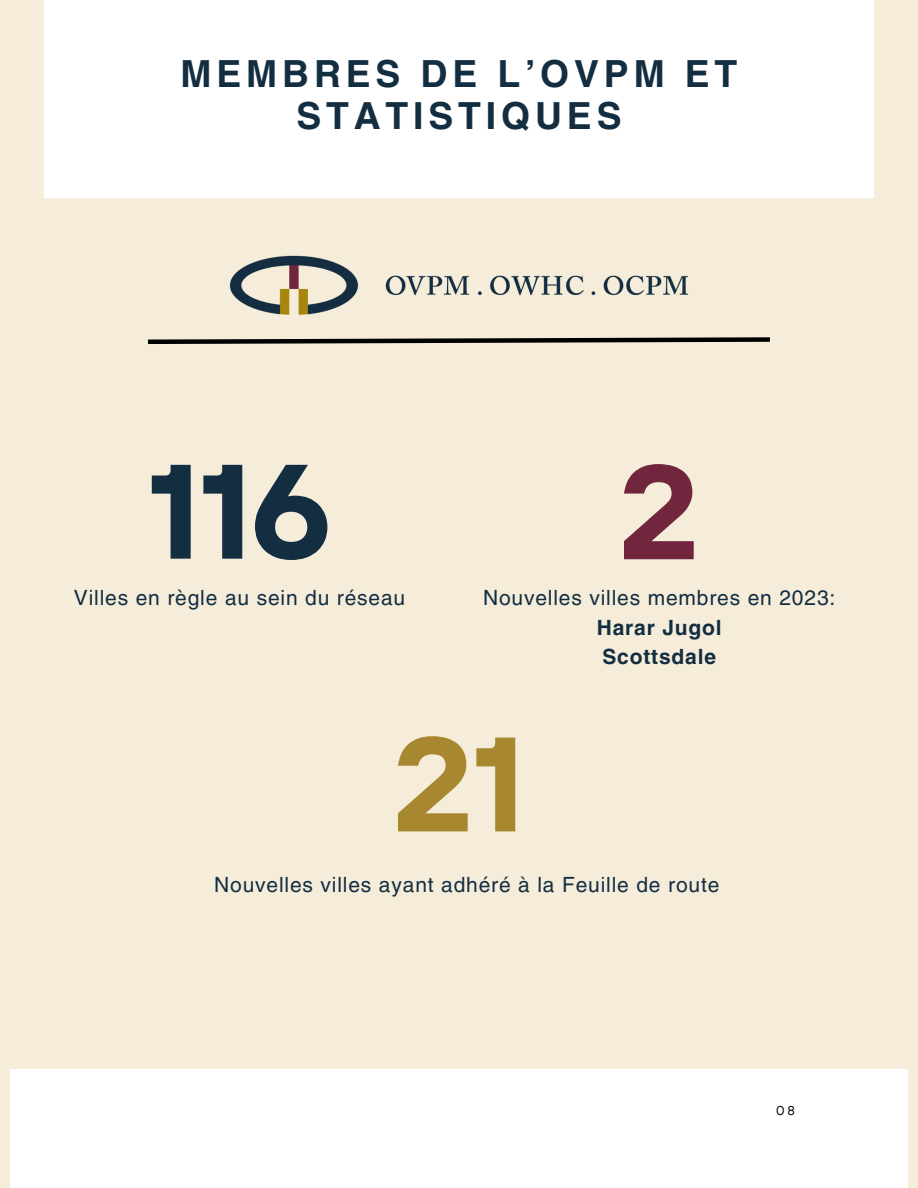
<style>
.page{position:relative;width:918px;height:1188px;background:#f5edda}
.page>*{position:absolute;margin:0;border:0;box-sizing:border-box;transform-origin:0 0}
.t1{font:700 134.1px "TT Interphases";color:#132d41}
.t2{font:700 134.1px "TT Interphases";color:#a7872f}
.t3{font:700 134.1px "TT Interphases";color:#71263d}
.t4{font:700 37.35px/41.7px "Helvetica LT Pro";letter-spacing:.13em;color:#132d41;text-align:center}
.t5{font:21px "Helvetica LT Pro";letter-spacing:.04em;color:#132d41}
.t6{font:700 21px/29.2px "Helvetica LT Pro";letter-spacing:.04em;color:#132d41}
.t7{font:12.75px "TT Interphases";color:#000001}
</style>
<div class="page">
<div style="left:10px;top:1070px;width:898px;height:118px;background:#fff"></div>
<div style="left:44px;top:0;width:830px;height:197px;background:#fff"></div>
<svg style="left:148px;top:337px;width:622px;height:7px"></svg>
<img style="left:202px;top:255px;width:513px;height:86px">
<h2 class="t4" style="left:181px;top:57px;width:558px">MEMBRES DE L’OVPM ET<br>STATISTIQUES</h2>
<h1 class="t1" style="left:147px;top:425px;width:186px">116</h1>
<p class="t5" style="left:74px;top:590px;width:333px">Villes en règle au sein du réseau</p>
<h1 class="t3" style="left:619px;top:425px;width:81px">2</h1>
<p class="t5" style="left:483px;top:590px;width:354px">Nouvelles villes membres en 2023:</p>
<p class="t6" style="left:597px;top:615px;width:127px">Harar Jugol<br>Scottsdale</p>
<h1 class="t2" style="left:393px;top:697px;width:133px">21</h1>
<p class="t5" style="left:214px;top:877px;width:507px">Nouvelles villes ayant adhéré à la Feuille de route</p>
<p class="t7" style="left:776px;top:1102px;width:20px">08</p>
</div>
